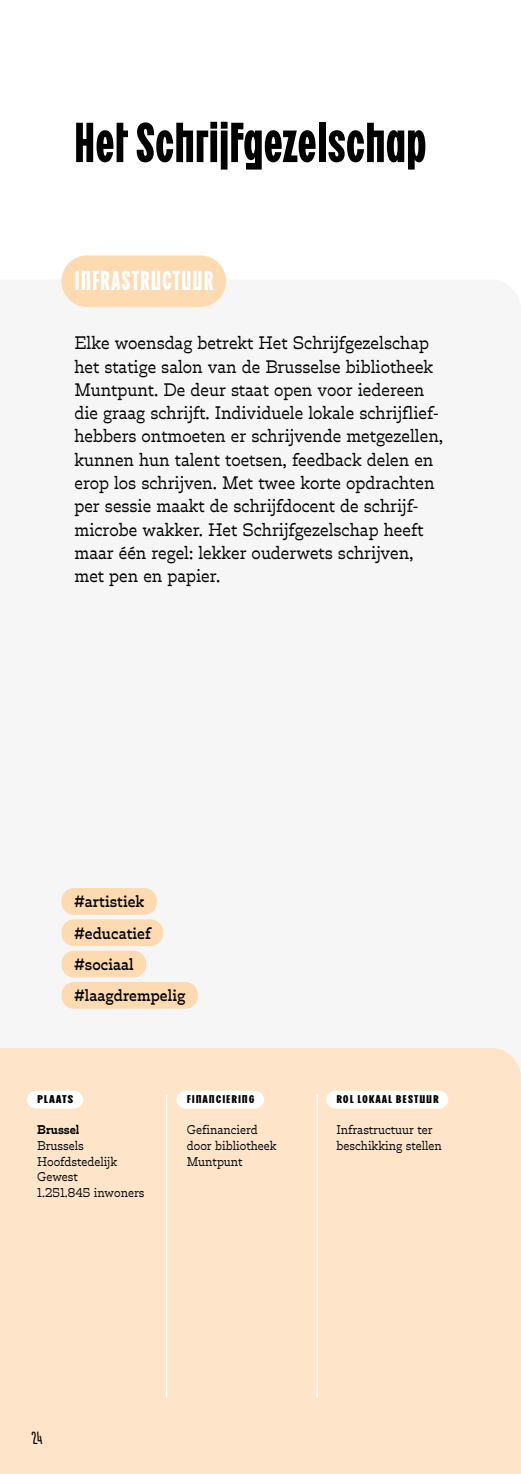
<style>
.page{position:relative;width:521px;height:1474px;background:#fff}
.page>*{position:absolute;margin:0;border:0;box-sizing:border-box;transform-origin:0 0}
.t1{font:700 61.25px "BC Ludva";color:#000}
.t2{font:700 29.93px "BC Ludva";letter-spacing:.03em;color:#fff}
.t3{font:19.25px "BC Ludva Regular Back Slant";color:#000}
.t4{font:17.5px/23.3px "Trilby";color:#000}
.t5{font:500 15.75px/31.3px "Trilby";letter-spacing:.005em;color:#000}
.t6{font:12.25px/15.8px "Trilby";color:#000}
.t7{font:700 12.25px "BC Ludva";letter-spacing:.05em;color:#000;scale:1.4 1}
.t8{font:700 12.25px "Trilby";color:#000}
.t9{font:700 12.25px "BC Ludva";letter-spacing:.05em;color:#000;scale:1.5 1}
</style>
<div class="page">
<div style="left:0;top:372px;width:521px;height:722px;background:#f6f6f6"></div>
<div style="left:0;top:1048px;width:521px;height:425px;background:#fee5c9"></div>
<hr style="left:316px;top:1094px;width:2px;height:303px;background:#fff">
<hr style="left:166px;top:1094px;width:1px;height:303px;background:#fff">
<div style="left:61px;top:255px;width:165px;height:52px;background:#fddab0;border-radius:26px"></div>
<div style="left:27px;top:1090px;width:56px;height:18px;background:#fff;border-radius:9px"></div>
<div style="left:27px;top:1091px;width:56px;height:16px;border:1px solid #fff;border-radius:8px"></div>
<div style="left:177px;top:1090px;width:87px;height:18px;background:#fff;border-radius:9px"></div>
<div style="left:176px;top:1091px;width:88px;height:16px;border:1px solid #fff;border-radius:8px"></div>
<div style="left:327px;top:1090px;width:121px;height:18px;background:#fff;border-radius:9px"></div>
<div style="left:326px;top:1091px;width:122px;height:16px;border:1px solid #fff;border-radius:8px"></div>
<div style="left:61px;top:888px;width:96px;height:26px;background:#fddab0;border-radius:13px"></div>
<div style="left:61px;top:919px;width:102px;height:27px;background:#fddab0;border-radius:13px"></div>
<div style="left:61px;top:950px;width:85px;height:27px;background:#fddab0;border-radius:13px"></div>
<div style="left:61px;top:982px;width:137px;height:26px;background:#fddab0;border-radius:13px"></div>
<h1 class="t1" style="left:74px;top:114px;width:354px">Het Schrijfgezelschap</h1>
<h2 class="t2" style="left:74px;top:267px;width:141px">INFRASTRUCTUUR</h2>
<p class="t4" style="left:74px;top:331px;width:370px">Elke woensdag betrekt Het Schrijfgezelschap het statige salon van de Brusselse bibliotheek Muntpunt. De deur staat open voor iedereen die graag schrijft. Individuele lokale schrijflief&shy;hebbers ontmoeten er schrijvende metgezellen, kunnen hun talent toetsen, feedback delen en erop los schrijven. Met twee korte opdrachten per sessie maakt de schrijfdocent de schrijf&shy;microbe wakker. Het Schrijfgezelschap heeft maar één regel: lekker ouderwets schrijven, met pen en papier.</p>
<p class="t5" style="left:74px;top:885px;width:113px">#artistiek #educatief #sociaal #laagdrempelig</p>
<p class="t9" style="left:37px;top:1093px;width:26px">PLAATS</p>
<p class="t8" style="left:37px;top:1121px;width:44px">Brussel</p>
<p class="t6" style="left:37px;top:1137px;width:109px">Brussels<br>Hoofdstedelijk<br>Gewest<br>1.251.845 inwoners</p>
<p class="t7" style="left:187px;top:1093px;width:50px">FINANCIERING</p>
<p class="t6" style="left:187px;top:1121px;width:91px">Gefinancierd door bibliotheek<br>Muntpunt</p>
<p class="t7" style="left:336px;top:1093px;width:74px">ROL LOKAAL BESTUUR</p>
<p class="t6" style="left:336px;top:1121px;width:107px">Infrastructuur ter beschikking stellen</p>
<p class="t3" style="left:32px;top:1428px;width:11px">24</p>
</div>
